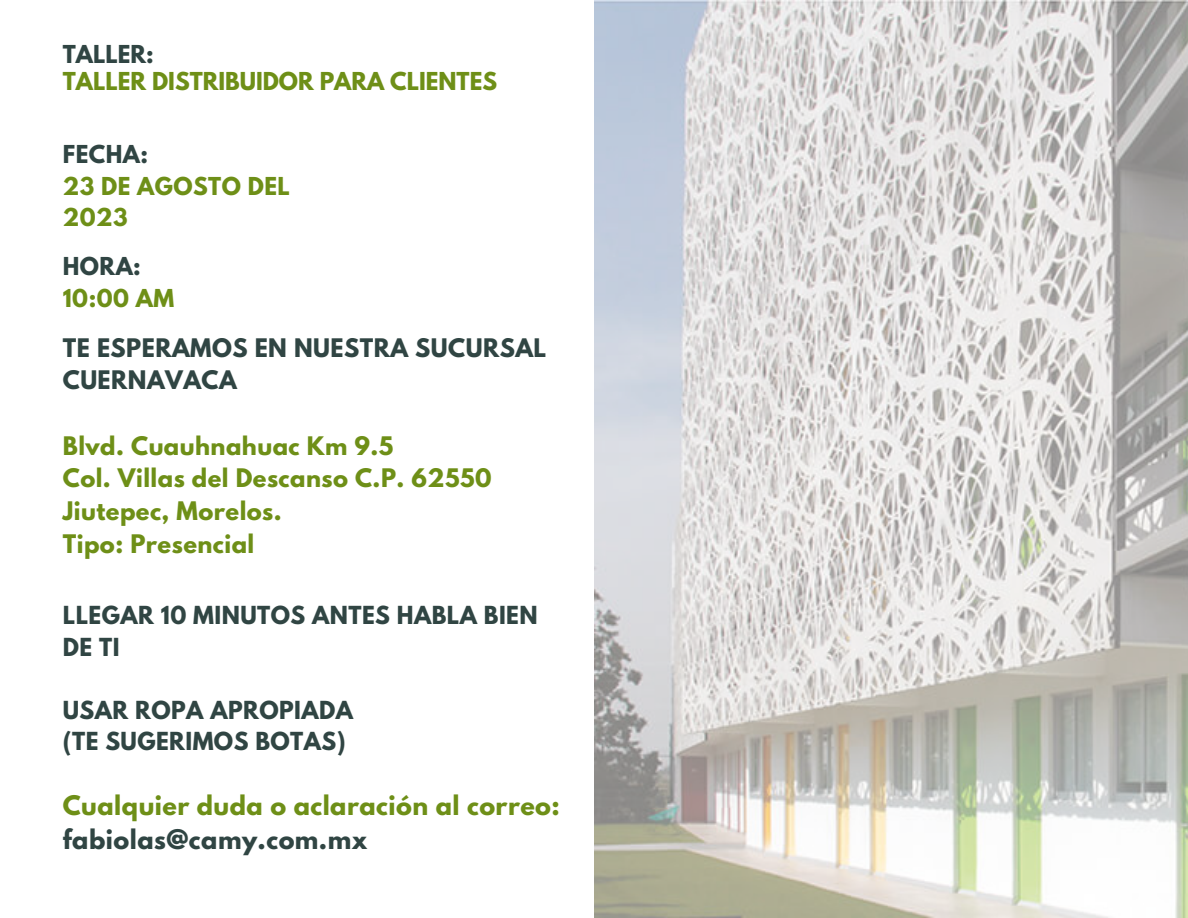
<style>
.page{position:relative;width:1188px;height:918px;background:#fff}
.page>*{position:absolute;margin:0;border:0;box-sizing:border-box;transform-origin:0 0}
.t1{font:700 23.85px/33.8px "League Spartan";letter-spacing:.02em;color:#6e8f17}
.t2{font:700 22.65px/32.7px "League Spartan";letter-spacing:.02em;color:#6e8f17}
.t3{font:700 22.65px/32.7px "League Spartan";letter-spacing:.02em;color:#304543}
.t4{font:700 22.05px/31.5px "League Spartan";letter-spacing:.02em;color:#304543}
.t5{font:700 21.9px "League Spartan";color:#6e8f17}
.t6{font:700 21.9px "League Spartan";letter-spacing:.02em;color:#304543}
.t7{font:700 21.9px/31.5px "League Spartan";letter-spacing:.02em;color:#6e8f17}
.s1{color:#304543}
</style>
<div class="page">
<img style="left:594px;top:0;width:594px;height:918px">
<p class="t6" style="left:63px;top:43px;width:92px">TALLER:</p>
<p class="t5" style="left:63px;top:70px;width:436px">TALLER DISTRIBUIDOR PARA CLIENTES</p>
<p class="t6" style="left:63px;top:144px;width:87px">FECHA:</p>
<p class="t7" style="left:63px;top:173px;width:229px">23 DE AGOSTO DEL<br>2023</p>
<p class="t6" style="left:63px;top:256px;width:80px">HORA:</p>
<p class="t5" style="left:63px;top:287px;width:113px">10:00 AM</p>
<p class="t3" style="left:63px;top:334px;width:485px">TE ESPERAMOS EN NUESTRA SUCURSAL<br>CUERNAVACA</p>
<p class="t2" style="left:63px;top:432px;width:332px">Blvd. Cuauhnahuac Km 9.5</p>
<p class="t2" style="left:63px;top:465px;width:430px">Col. Villas del Descanso C.P. 62550<br>Jiutepec, Morelos.</p>
<p class="t2" style="left:63px;top:530px;width:193px">Tipo: Presencial</p>
<p class="t4" style="left:63px;top:602px;width:476px">LLEGAR 10 MINUTOS ANTES HABLA BIEN<br>DE TI</p>
<p class="t4" style="left:63px;top:697px;width:292px">USAR ROPA APROPIADA</p>
<p class="t4" style="left:63px;top:728px;width:284px">(TE SUGERIMOS BOTAS)</p>
<p class="t1" style="left:63px;top:792px;width:499px">Cualquier duda o aclaración al correo: <span class="s1">fabiolas@camy.com.mx</span></p>
</div>
